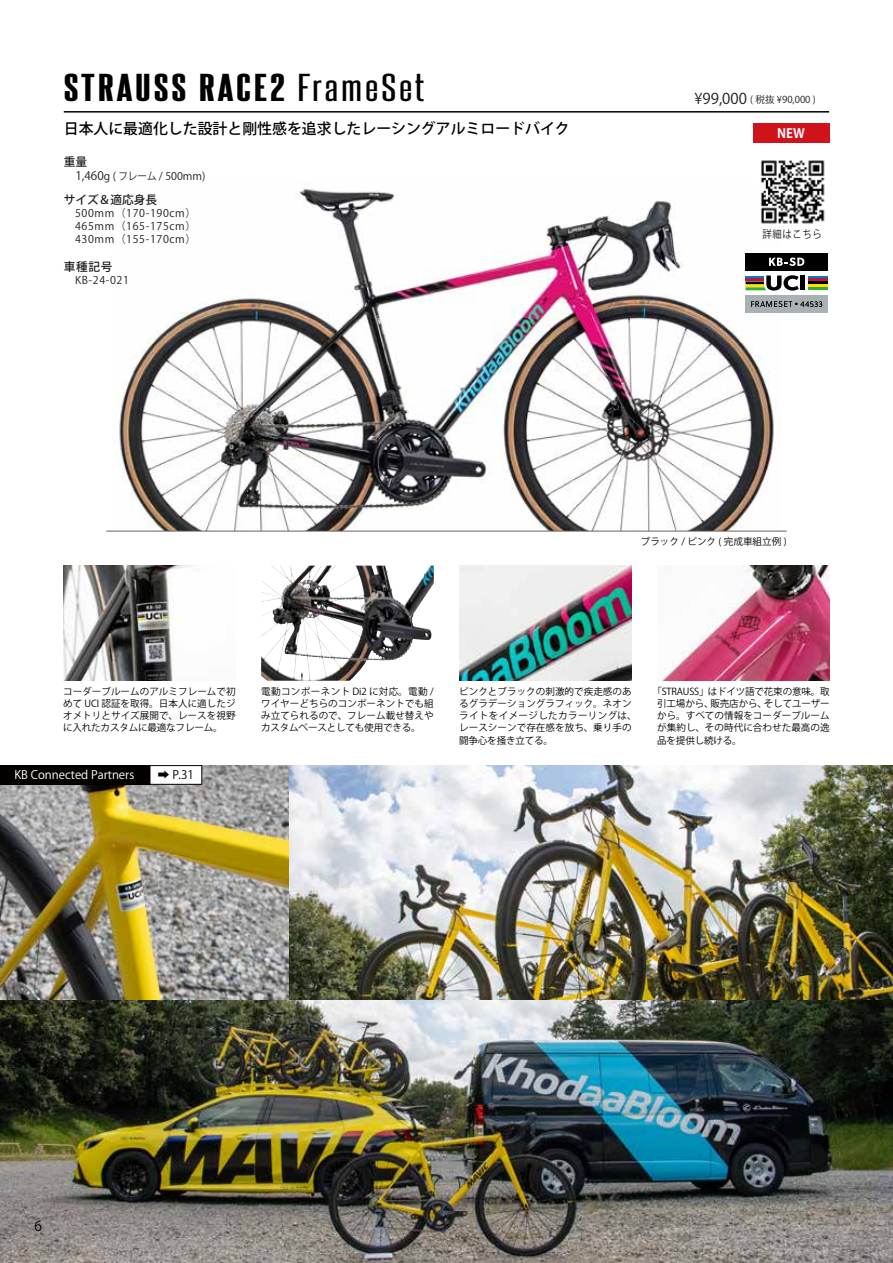
<style>
.page{position:relative;width:893px;height:1263px;background:#fff}
.page>*{position:absolute;margin:0;border:0;box-sizing:border-box;transform-origin:0 0}
.t1{font:33.45px "Steelfish Eb";letter-spacing:.06em;color:#000;scale:1.43 1}
.t2{font:500 14.85px "Koz Go Pro";color:#000}
.t3{font:13.8px "Koz Go Pro";color:#000}
.t4{font:700 12.75px "Koz Go Pro";color:#fff}
.t5{font:11.7px "Koz Go Pro";color:#fff}
.t6{font:500 11.7px "Koz Go Pro";color:#1f1e1d}
.t7{font:11.7px "Koz Go Pro";color:#040000}
.t8{font:10.65px/13px "Koz Go Pro";letter-spacing:.06em;color:#1f1e1d;text-align:justify}
.t9{font:10.65px "Koz Go Pro";color:#1f1e1d}
.t10{font:10.65px "Koz Go Pro";letter-spacing:.06em;color:#1f1e1d;scale:.89 1}
.t11{font:9.6px/12.1px "Koz Go Pro";letter-spacing:.005em;color:#000;text-align:justify}
.t12{font:9.6px "Koz Go Pro";color:#1f1e1d}
.s1{font-family:"Steelfish Rg"}
.s2{font-size:11.7px}
.s3{font-size:14.85px}
</style>
<div class="page">
<img style="left:0;top:999px;width:893px;height:264px">
<img style="left:0;top:765px;width:893px;height:234px">
<img style="left:114px;top:187px;width:665px;height:344px">
<hr style="left:106px;top:531px;width:681px;height:1px;background:#656464">
<img style="left:755px;top:160px;width:70px;height:68px">
<hr style="left:64px;top:111px;width:765px;height:2px;background:#000">
<div style="left:753px;top:124px;width:76px;height:19px;background:#d0121b"></div>
<div style="left:744px;top:252px;width:85px;height:62px;background:#fff"></div>
<svg style="left:746px;top:275px;width:53px;height:16px"></svg>
<hr style="left:801px;top:275px;width:4px;height:15px;background:#000">
<hr style="left:808px;top:275px;width:20px;height:3px;background:#007eca">
<hr style="left:808px;top:278px;width:20px;height:3px;background:#c81337">
<hr style="left:808px;top:281px;width:20px;height:3px;background:#000">
<hr style="left:808px;top:284px;width:20px;height:3px;background:#ffe100">
<hr style="left:808px;top:287px;width:20px;height:3px;background:#33ad37">
<div style="left:746px;top:253px;width:82px;height:18px;background:#000"></div>
<div style="left:746px;top:295px;width:82px;height:18px;background:#a9b1b5"></div>
<svg style="left:769px;top:258px;width:35px;height:8px"></svg>
<svg style="left:751px;top:301px;width:71px;height:6px"></svg>
<div style="left:0;top:765px;width:150px;height:19px;background:#050000"></div>
<div style="left:150px;top:765px;width:52px;height:19px;background:#fff"></div>
<div style="left:150px;top:765px;width:52px;height:19px;border:1px solid #040000"></div>
<img style="left:63px;top:566px;width:126px;height:115px">
<img style="left:459px;top:566px;width:173px;height:115px">
<img style="left:261px;top:566px;width:169px;height:71px">
<img style="left:658px;top:566px;width:172px;height:115px">
<h1 class="t1" style="left:64px;top:64px;width:254px">STRAUSS RACE2 <span class="s1">FrameSet</span></h1>
<h2 class="t2" style="left:64px;top:119px;width:507px">日本人に最適化した設計と剛性感を追求したレーシングアルミロードバイク</h2>
<p class="t6" style="left:64px;top:154px;width:25px">重量</p>
<p class="t9" style="left:64px;top:169px;width:143px"><span class="s2">　1,460</span>g ( フレーム / 500mm)</p>
<p class="t6" style="left:64px;top:192px;width:95px">サイズ＆適応身長</p>
<p class="t8" style="left:64px;top:207px;width:134px">　500mm（170-190cm）　465mm（165-175cm）　430mm（155-170cm）</p>
<p class="t6" style="left:64px;top:259px;width:50px">車種記号</p>
<p class="t8" style="left:64px;top:274px;width:67px">　KB-24-021</p>
<p class="t12" style="left:694px;top:93px;width:123px"><span class="s3">¥99,000</span> ( 税抜 ¥90,000 )</p>
<h3 class="t4" style="left:777px;top:125px;width:29px">NEW</h3>
<p class="t10" style="left:762px;top:227px;width:68px">詳細はこちら</p>
<p class="t11" style="left:641px;top:536px;width:147px">ブラック / ピンク ( 完成車組立例 )</p>
<p class="t11" style="left:63px;top:685px;width:174px">コーダーブルームのアルミフレームで初めて UCI 認証を取得。日本人に適したジオメトリとサイズ展開で、レースを視野に入れたカスタムに最適なフレーム。</p>
<p class="t11" style="left:459px;top:685px;width:179px;text-align:left">ピンクとブラックの刺激的で疾走感のあるグラデーショングラフィック。ネオンライトをイメージしたカラーリングは、レースシーンで存在感を放ち、乗り手の闘争心を掻き立てる。</p>
<p class="t11" style="left:261px;top:685px;width:174px">電動コンポーネント Di2 に対応。電動 /ワイヤーどちらのコンポーネントでも組み立てられるので、フレーム載せ替えやカスタムベースとしても使用できる。</p>
<p class="t11" style="left:657px;top:685px;width:174px;text-indent:-5px">「STRAUSS」はドイツ語で花束の意味。取引工場から、販売店から、そしてユーザーから。すべての情報をコーダーブルームが集約し、その時代に合わせた最高の逸品を提供し続ける。</p>
<p class="t5" style="left:3px;top:767px;width:133px">　KB Connected Partners</p>
<p class="t7" style="left:158px;top:767px;width:38px">➡ P.31</p>
<h3 class="t3" style="left:34px;top:1216px;width:9px">6</h3>
</div>
